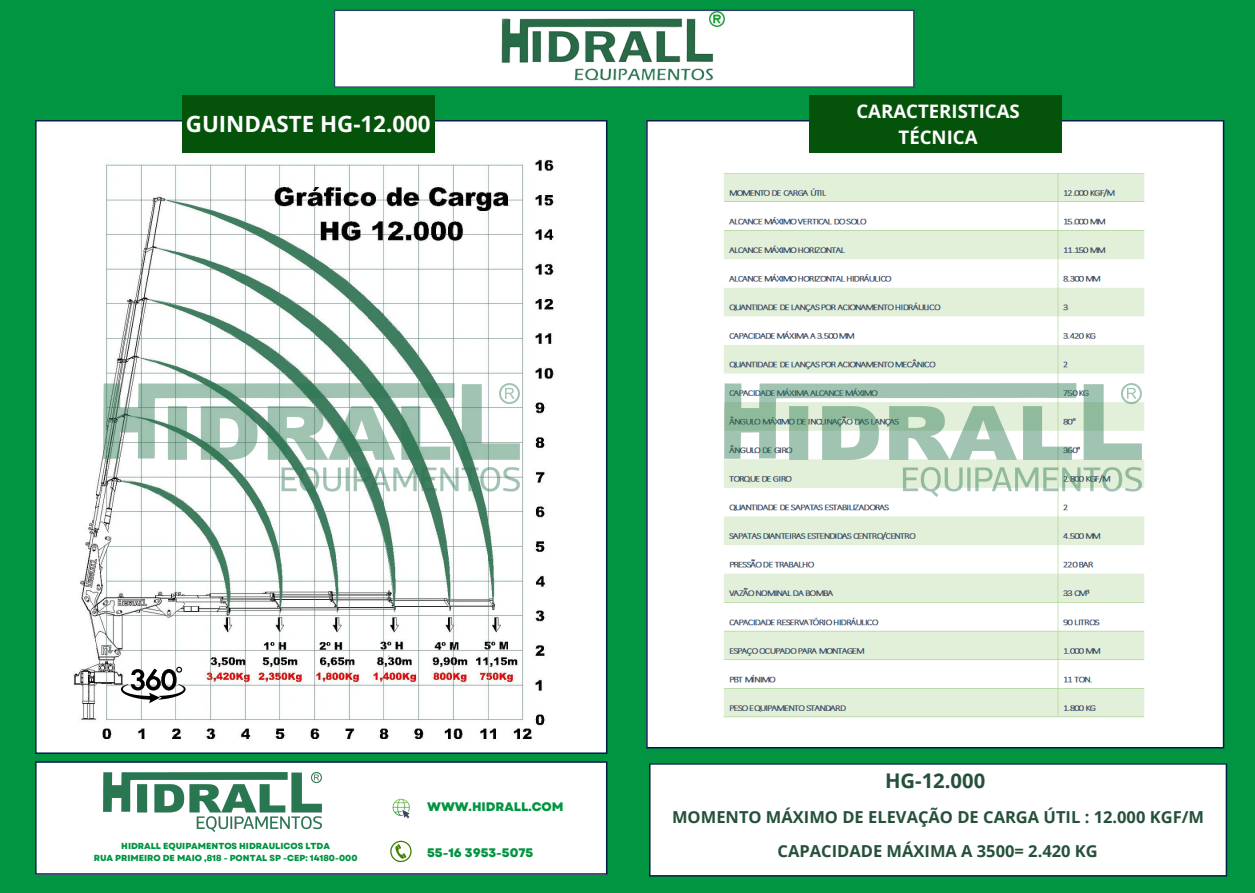
<style>
.page{position:relative;width:1255px;height:893px;background:#fff}
.page>*{position:absolute;margin:0;border:0;box-sizing:border-box;transform-origin:0 0}
.t1{font:700 22.35px "Open Sans";color:#fff}
.t2{font:700 20.25px "Open Sans";color:#25513b}
.t3{font:700 18.6px/25.9px "Open Sans";color:#fff;text-align:center}
.t4{font:700 16.5px "Open Sans";color:#25513b}
.t5{font:800 12.38px "Garet";color:#019441}
.t6{font:800 8.77px "Garet";color:#019441}
</style>
<div class="page">
<div style="left:0;top:0;width:1254px;height:892px;background:#019441"></div>
<div style="left:35px;top:761px;width:572px;height:113px;background:#fff"></div>
<div style="left:334px;top:10px;width:580px;height:78px;background:#fff"></div>
<svg style="left:35px;top:120px;width:572px;height:634px;background:#f3f4f6"></svg>
<img style="left:497px;top:9px;width:220px;height:79px">
<div style="left:182px;top:95px;width:252px;height:58px;background:#05530a"></div>
<img style="left:709px;top:11px;width:15px;height:15px">
<div style="left:646px;top:120px;width:577px;height:628px;background:#fff"></div>
<div style="left:649px;top:763px;width:577px;height:113px;background:#fff"></div>
<div style="left:808px;top:95px;width:253px;height:58px;background:#05530a"></div>
<img style="left:71px;top:155px;width:500px;height:593px">
<svg style="left:121px;top:667px;width:64px;height:36px;background:#a9aaaa"></svg>
<img style="left:103px;top:383px;width:416px;height:113px">
<img style="left:103px;top:772px;width:218px;height:59px">
<img style="left:385px;top:792px;width:32px;height:32px">
<svg style="left:390px;top:840px;width:21px;height:22px"></svg>
<img style="left:717px;top:174px;width:434px;height:555px">
<img style="left:724px;top:383px;width:416px;height:113px">
<p class="t1" style="left:186px;top:108px;width:246px">GUINDASTE HG-12.000</p>
<p class="t3" style="left:856px;top:98px;width:165px">CARACTERISTICAS<br>TÉCNICA</p>
<p class="t6" style="left:121px;top:839px;width:210px">HIDRALL EQUIPAMENTOS HIDRAULICOS LTDA</p>
<p class="t6" style="left:94px;top:851px;width:265px">RUA PRIMEIRO DE MAIO ,818 - PONTAL SP -CEP: 14180-000</p>
<p class="t5" style="left:427px;top:797px;width:138px">WWW.HIDRALL.COM</p>
<p class="t5" style="left:427px;top:843px;width:108px">55-16 3953-5075</p>
<p class="t2" style="left:884px;top:766px;width:102px">HG-12.000</p>
<p class="t4" style="left:672px;top:805px;width:533px">MOMENTO MÁXIMO DE ELEVAÇÃO DE CARGA ÚTIL : 12.000 KGF/M</p>
<p class="t4" style="left:777px;top:839px;width:322px">CAPACIDADE MÁXIMA A 3500= 2.420 KG</p>
</div>
